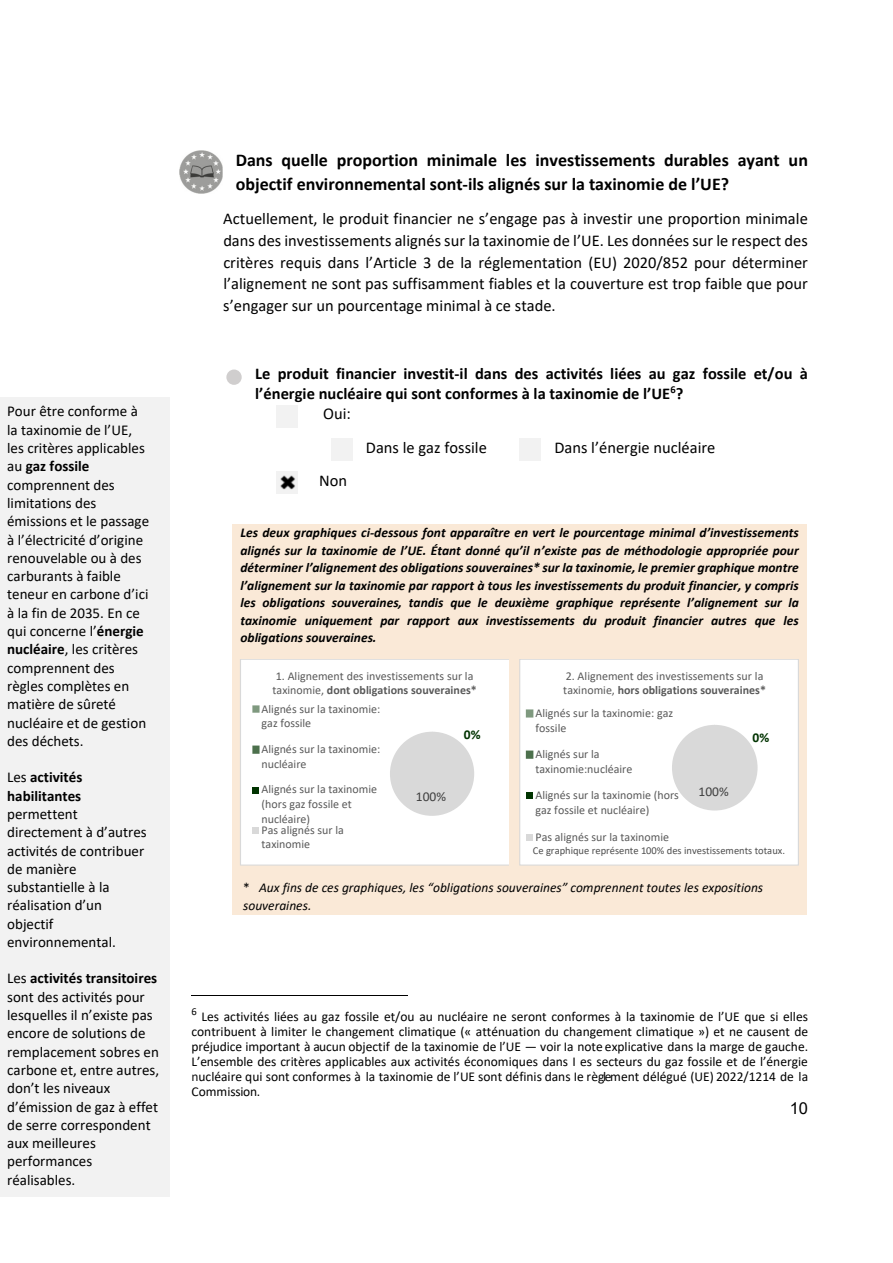
<style>
.page{position:relative;width:893px;height:1263px;background:#fff}
.page>*{position:absolute;margin:0;border:0;box-sizing:border-box;transform-origin:0 0}
.t1{font:700 18px/23.7px "Calibri";color:#000}
.t2{font:16.5px/21.8px "Calibri";color:#000;text-align:justify}
.t3{font:700 16.5px "Calibri";color:#000}
.t4{font:16.5px "Arial";color:#000}
.t5{font:15px/18.3px "Calibri";color:#000}
.t6{font:700 15px/18.3px "Calibri";color:#000}
.t7{font:italic 700 13.5px/17.5px "Calibri";color:#000;text-align:justify}
.t8{font:13.5px/15px "Calibri";color:#000;text-align:justify}
.t9{font:italic 13.5px/17.5px "Calibri";color:#000}
.t10{font:13.5px "Calibri";color:#404040}
.t11{font:700 13.5px "Calibri";color:#030}
.t12{font:12px/14.7px "Calibri";color:#595959}
.t13{font:10.5px "Calibri";color:#4f4f4f}
.s1{font-weight:700}
.s2{font-weight:400}
.s3{font-style:normal}
.s4{color:#151515}
</style>
<div class="page">
<hr style="left:191px;top:995px;width:216px;height:1px;background:#000">
<div style="left:232px;top:524px;width:575px;height:135px;background:#fae9d7"></div>
<div style="left:232px;top:659px;width:277px;height:220px;background:#fae9d7"></div>
<div style="left:509px;top:659px;width:298px;height:220px;background:#fae9d7"></div>
<div style="left:232px;top:879px;width:575px;height:35px;background:#fae9d7"></div>
<svg style="left:240px;top:659px;width:269px;height:207px;background:#fafaf9"></svg>
<svg style="left:519px;top:659px;width:280px;height:207px;background:#f9f8f8"></svg>
<img style="left:179px;top:150px;width:43px;height:43px">
<div style="left:0;top:397px;width:170px;height:800px;background:#f2f2f2"></div>
<div style="left:226px;top:370px;width:16px;height:15px;background:#d0cece;border-radius:50%"></div>
<div style="left:277px;top:405px;width:21px;height:23px;background:#f2f2f2"></div>
<div style="left:277px;top:471px;width:21px;height:22px;background:#f2f2f2"></div>
<div style="left:331px;top:438px;width:21px;height:23px;background:#f2f2f2"></div>
<div style="left:520px;top:438px;width:21px;height:23px;background:#f2f2f2"></div>
<img style="left:280px;top:475px;width:15px;height:15px">
<p class="t5" style="left:7px;top:403px;width:143px">Pour être conforme à la taxinomie de l’UE, les critères applicables au <span class="s1">gaz fossile </span>comprennent des limitations des émissions et le passage à l’électricité d’origine renouvelable ou à des carburants à faible teneur en carbone d’ici à la fin de 2035. En ce qui concerne l’<span class="s1">énergie nucléaire</span>, les critères comprennent des règles complètes en matière de sûreté nucléaire et de gestion des déchets.</p>
<p class="t6" style="left:7px;top:769px;width:77px"><span class="s2">Les</span> activités habilitantes</p>
<p class="t5" style="left:7px;top:806px;width:141px">permettent directement à d’autres activités de contribuer de manière substantielle à la réalisation d’un objectif environnemental.</p>
<p class="t5" style="left:7px;top:970px;width:153px">Les <span class="s1">activités transitoires </span>sont des activités pour lesquelles il n’existe pas encore de solutions de remplacement sobres en carbone et, entre autres, don’t les niveaux d’émission de gaz à effet de serre correspondent aux meilleures performances réalisables.</p>
<p class="t1" style="left:236px;top:150px;width:574px">Dans quelle proportion minimale les investissements durables ayant un objectif environnemental sont‐ils alignés sur la taxinomie de l’UE?</p>
<p class="t2" style="left:223px;top:209px;width:586px">Actuellement, le produit financier ne s’engage pas à investir une proportion minimale dans des investissements alignés sur la taxinomie de l’UE. Les données sur le respect des critères requis dans l’Article 3 de la réglementation (EU) 2020/852 pour déterminer l’alignement ne sont pas suffisamment fiables et la couverture est trop faible que pour s’engager sur un pourcentage minimal à ce stade.</p>
<p class="t3" style="left:255px;top:366px;width:554px">Le produit financier investit‐il dans des activités liées au gaz fossile et/ou à</p>
<p class="t3" style="left:255px;top:386px;width:430px">l’énergie nucléaire qui sont conformes à la taxinomie de l’UE<sup>6</sup>?</p>
<p class="t2" style="left:323px;top:404px;width:29px">Oui:</p>
<p class="t2" style="left:366px;top:438px;width:123px">Dans le gaz fossile</p>
<p class="t2" style="left:554px;top:438px;width:162px">Dans l’énergie nucléaire</p>
<p class="t2" style="left:319px;top:471px;width:29px">Non</p>
<p class="t7" style="left:240px;top:525px;width:560px">Les deux graphiques ci‐dessous font apparaître en vert le pourcentage minimal d’investissements alignés sur la taxinomie de l’UE. Étant donné qu’il n’existe pas de méthodologie appropriée pour déterminer l’alignement des obligations souveraines* sur la taxinomie, le premier graphique montre l’alignement sur la taxinomie par rapport à tous les investissements du produit financier, y compris les obligations souveraines, tandis que le deuxième graphique représente l’alignement sur la taxinomie uniquement par rapport aux investissements du produit financier autres que les obligations souveraines.</p>
<p class="t12" style="left:273px;top:669px;width:206px">1. Alignement des investissements sur la taxinomie, <span class="s1">dont obligations souveraines*</span></p>
<p class="t12" style="left:262px;top:702px;width:120px">Alignés sur la taxinomie: gaz fossile</p>
<p class="t12" style="left:262px;top:743px;width:120px">Alignés sur la taxinomie: nucléaire</p>
<p class="t12" style="left:262px;top:783px;width:117px">Alignés sur la taxinomie (hors gaz fossile et nucléaire)</p>
<p class="t12" style="left:262px;top:823px;width:84px">Pas alignés sur la taxinomie</p>
<p class="t11" style="left:464px;top:729px;width:18px">0%</p>
<p class="t10" style="left:416px;top:791px;width:32px">100%</p>
<p class="t12" style="left:563px;top:669px;width:204px">2. Alignement des investissements sur la taxinomie, <span class="s1">hors obligations souveraines*</span></p>
<p class="t12" style="left:535px;top:706px;width:139px">Alignés sur la taxinomie: gaz fossile</p>
<p class="t12" style="left:535px;top:748px;width:98px">Alignés sur la taxinomie:nucléaire</p>
<p class="t12" style="left:535px;top:789px;width:145px">Alignés sur la taxinomie (hors gaz fossile et nucléaire)</p>
<p class="t12" style="left:535px;top:830px;width:135px">Pas alignés sur la taxinomie</p>
<p class="t11" style="left:752px;top:732px;width:18px">0%</p>
<p class="t10" style="left:698px;top:786px;width:32px">100%</p>
<p class="t13" style="left:533px;top:846px;width:254px">Ce graphique représente 100% des investissements totaux.</p>
<p class="t9" style="left:243px;top:880px;width:521px"><span class="s3">*</span> Aux fins de ces graphiques, les “obligations souveraines” comprennent toutes les expositions souveraines.</p>
<p class="t8" style="left:191px;top:1010px;width:618px"><sup>6</sup> Les activités liées au gaz fossile et/ou au nucléaire ne seront conformes à la taxinomie de l’UE que si elles contribuent à limiter le changement climatique (« atténuation du changement climatique ») et ne causent de préjudice important à aucun objectif de la taxinomie de l’UE — voir Ia note explicative dans Ia marge de gauche.<br>L’ensemble des critères applicables aux activités économiques dans I es secteurs du gaz fossile et de l’énergie <span class="s4">n</span>ucléaire qui sont conformes à la taxinomie de l’UE sont définis dans Ie règlement délégué (UE) 2022/1214 de la Commission.</p>
<p class="t4" style="left:790px;top:1099px;width:20px">10</p>
</div>
